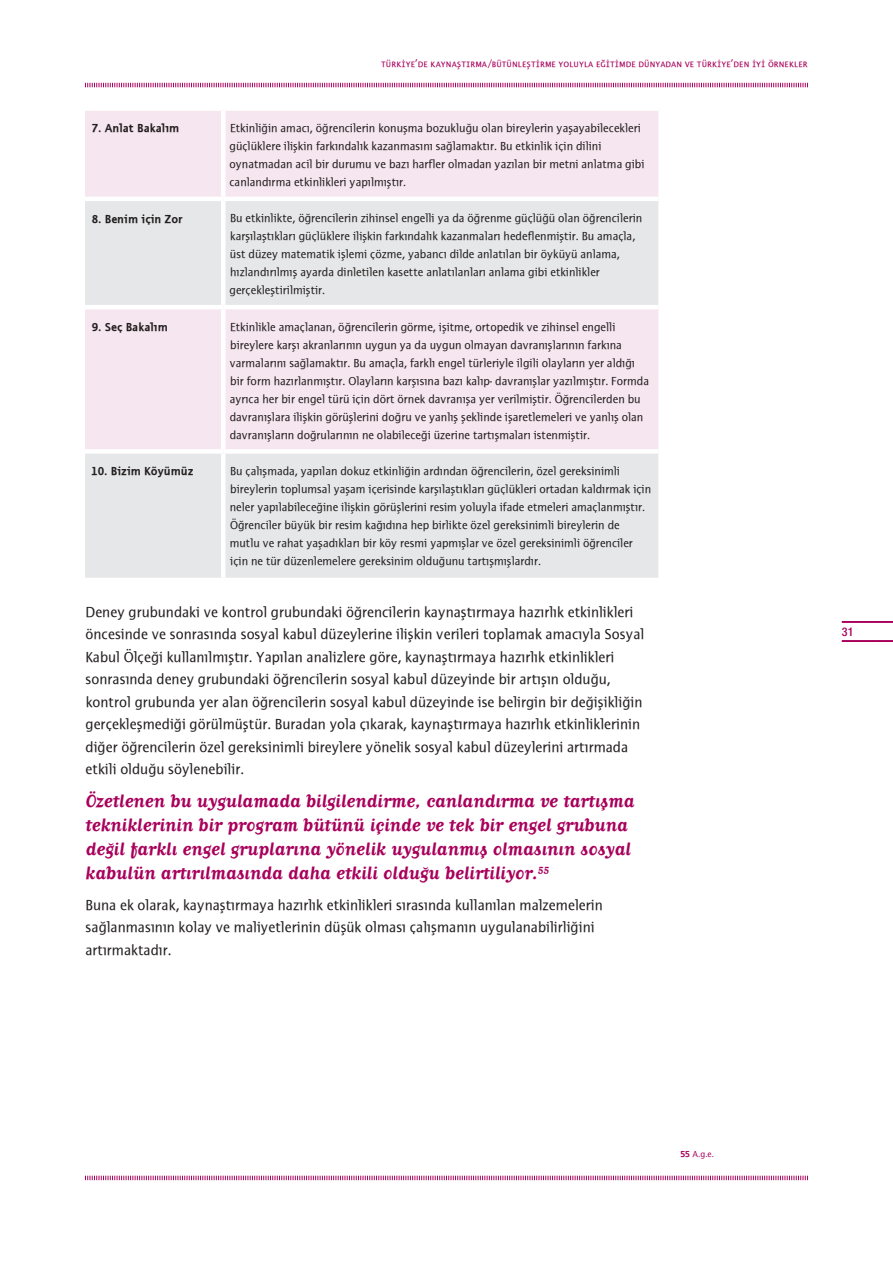
<style>
.page{position:relative;width:893px;height:1263px;background:#fff}
.page>*{position:absolute;margin:0;border:0;box-sizing:border-box;transform-origin:0 0}
.t1{font:700 21px/24px "Matrix TT Script";color:#a8005b}
.t2{font:15px/22.5px "Thordis Sans MYTEO";color:#231f20}
.t3{font:12px/18px "Thordis Sans MYTEO";color:#231f20}
.t4{font:12px "Thordis Sans MYTEO Bold";color:#231f20}
.t5{font:500 condensed 12px "Helvetica Neue LT Pro";color:#a8005b}
.t6{font:10.5px "Thordis Sans MYTEO Regular SC";color:#a8005b}
.t7{font:9px "Thordis Sans MYTEO";color:#a8005b}
.s1{font-family:"Thordis Sans MYTEO Bold"}
</style>
<div class="page">
<svg style="left:85px;top:1175px;width:723px;height:6px"></svg>
<svg style="left:85px;top:82px;width:723px;height:6px"></svg>
<svg style="left:842px;top:621px;width:51px;height:1px"></svg>
<svg style="left:842px;top:640px;width:51px;height:1px"></svg>
<div style="left:85px;top:111px;width:573px;height:86px;background:#f6e6ef"></div>
<svg style="left:85px;top:201px;width:573px;height:377px;background:#ece6ea"></svg>
<div style="left:221px;top:111px;width:5px;height:86px;background:#fff"></div>
<div style="left:221px;top:201px;width:5px;height:104px;background:#fff"></div>
<hr style="left:85px;top:305px;width:138px;height:4px;background:#fff">
<hr style="left:223px;top:305px;width:435px;height:4px;background:#fff">
<div style="left:221px;top:309px;width:5px;height:140px;background:#fff"></div>
<div style="left:85px;top:449px;width:138px;height:5px;background:#fff"></div>
<div style="left:223px;top:449px;width:435px;height:5px;background:#fff"></div>
<div style="left:221px;top:454px;width:5px;height:124px;background:#fff"></div>
<p class="t6" style="left:381px;top:57px;width:428px">türkiye’de kaynaştırma/bütünleştirme yoluyla eğitimde dünyadan ve türkiye’den iyi örnekler</p>
<p class="t4" style="left:92px;top:121px;width:89px">7. Anlat Bakalım</p>
<p class="t3" style="left:229px;top:119px;width:417px">Etkinliğin amacı, öğrencilerin konuşma bozukluğu olan bireylerin yaşayabilecekleri güçlüklere ilişkin farkındalık kazanmasını sağlamaktır. Bu etkinlik için dilini oynatmadan acil bir durumu ve bazı harfler olmadan yazılan bir metni anlatma gibi canlandırma etkinlikleri yapılmıştır.</p>
<p class="t4" style="left:92px;top:212px;width:92px">8. Benim için Zor</p>
<p class="t3" style="left:230px;top:210px;width:414px">Bu etkinlikte, öğrencilerin zihinsel engelli ya da öğrenme güçlüğü olan öğrencilerin karşılaştıkları güçlüklere ilişkin farkındalık kazanmaları hedeflenmiştir. Bu amaçla, üst düzey matematik işlemi çözme, yabancı dilde anlatılan bir öyküyü anlama, hızlandırılmış ayarda dinletilen kasette anlatılanları anlama gibi etkinlikler gerçekleştirilmiştir.</p>
<p class="t4" style="left:92px;top:320px;width:78px">9. Seç Bakalım</p>
<p class="t3" style="left:230px;top:318px;width:421px">Etkinlikle amaçlanan, öğrencilerin görme, işitme, ortopedik ve zihinsel engelli bireylere karşı akranlarının uygun ya da uygun olmayan davranışlarının farkına varmalarını sağlamaktır. Bu amaçla, farklı engel türleriyle ilgili olayların yer aldığı bir form hazırlanmıştır. Olayların karşısına bazı kalıp- davranışlar yazılmıştır. Formda ayrıca her bir engel türü için dört örnek davranışa yer verilmiştir. Öğrencilerden bu davranışlara ilişkin görüşlerini doğru ve yanlış şeklinde işaretlemeleri ve yanlış olan davranışların doğrularının ne olabileceği üzerine tartışmaları istenmiştir.</p>
<p class="t4" style="left:91px;top:464px;width:104px">10. Bizim Köyümüz</p>
<p class="t3" style="left:230px;top:462px;width:423px">Bu çalışmada, yapılan dokuz etkinliğin ardından öğrencilerin, özel gereksinimli bireylerin toplumsal yaşam içerisinde karşılaştıkları güçlükleri ortadan kaldırmak için neler yapılabileceğine ilişkin görüşlerini resim yoluyla ifade etmeleri amaçlanmıştır.<br>Öğrenciler büyük bir resim kağıdına hep birlikte özel gereksinimli bireylerin de mutlu ve rahat yaşadıkları bir köy resmi yapmışlar ve özel gereksinimli öğrenciler için ne tür düzenlemelere gereksinim olduğunu tartışmışlardır.</p>
<p class="t2" style="left:86px;top:601px;width:560px">Deney grubundaki ve kontrol grubundaki öğrencilerin kaynaştırmaya hazırlık etkinlikleri öncesinde ve sonrasında sosyal kabul düzeylerine ilişkin verileri toplamak amacıyla Sosyal Kabul Ölçeği kullanılmıştır. Yapılan analizlere göre, kaynaştırmaya hazırlık etkinlikleri sonrasında deney grubundaki öğrencilerin sosyal kabul düzeyinde bir artışın olduğu, kontrol grubunda yer alan öğrencilerin sosyal kabul düzeyinde ise belirgin bir değişikliğin gerçekleşmediği görülmüştür. Buradan yola çıkarak, kaynaştırmaya hazırlık etkinliklerinin diğer öğrencilerin özel gereksinimli bireylere yönelik sosyal kabul düzeylerini artırmada etkili olduğu söylenebilir.</p>
<p class="t1" style="left:85px;top:788px;width:551px">Özetlenen bu uygulamada bilgilendirme, canlandırma ve tartışma tekniklerinin bir program bütünü içinde ve tek bir engel grubuna değil farklı engel gruplarına yönelik uygulanmış olmasının sosyal kabulün artırılmasında daha etkili olduğu belirtiliyor.<sup>55</sup></p>
<p class="t2" style="left:85px;top:894px;width:519px">Buna ek olarak, kaynaştırmaya hazırlık etkinlikleri sırasında kullanılan malzemelerin sağlanmasının kolay ve maliyetlerinin düşük olması çalışmanın uygulanabilirliğini artırmaktadır.</p>
<p class="t5" style="left:842px;top:624px;width:13px">31</p>
<p class="t7" style="left:680px;top:1148px;width:35px"><span class="s1">55</span> A.g.e.</p>
</div>
